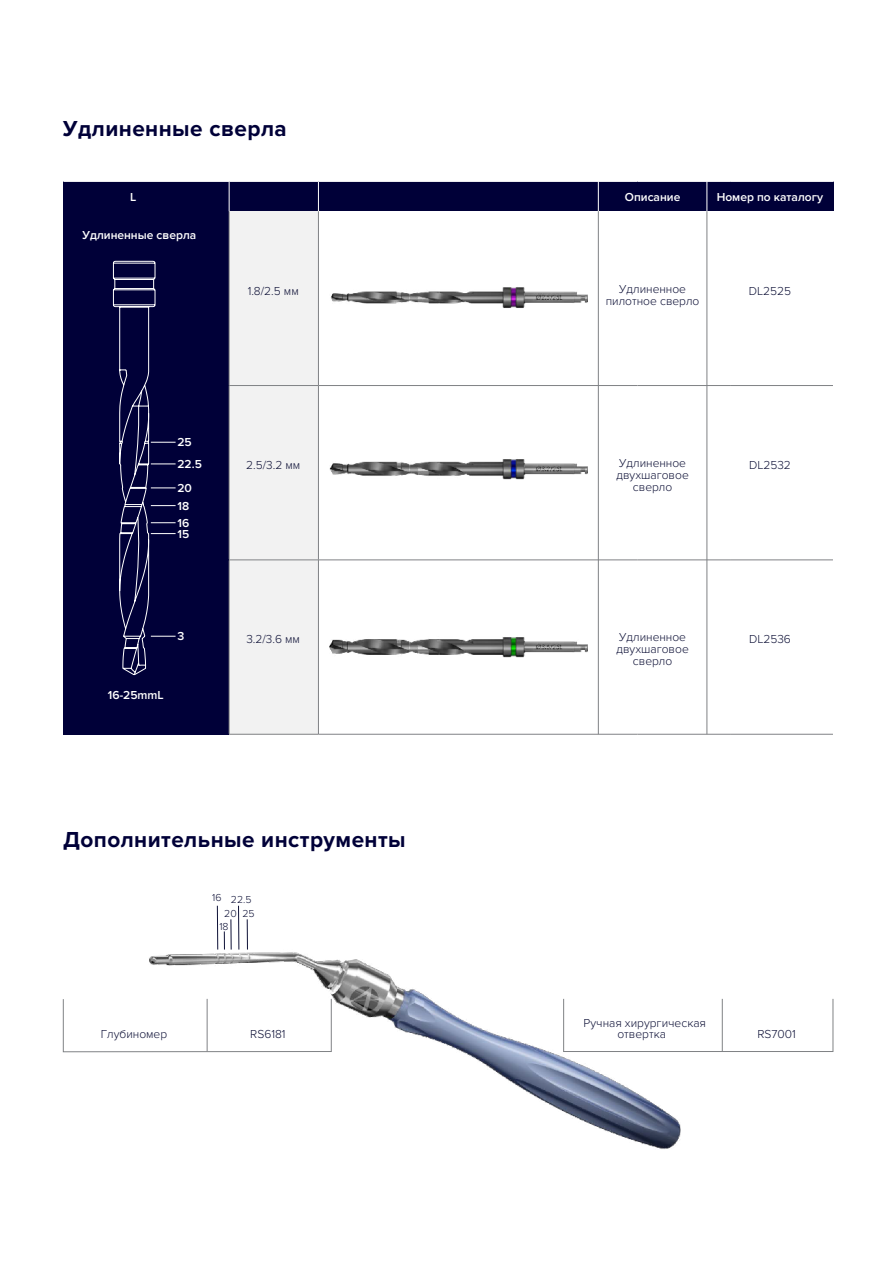
<style>
.page{position:relative;width:893px;height:1263px;background:#fff}
.page>*{position:absolute;margin:0;border:0;box-sizing:border-box;transform-origin:0 0}
.t1{font:700 22.5px "Proxima Nova";letter-spacing:.02em;color:#000038}
.t2{font:300 12px/12px "Proxima Nova";color:#0d1036;text-align:center}
.t3{font:600 12px "Proxima Nova";color:#fff}
.t4{font:300 10.5px/12.9px "Proxima Nova";color:#0d1036}
</style>
<div class="page">
<div style="left:63px;top:999px;width:268px;height:53px;border:1px solid #808285"></div>
<div style="left:563px;top:999px;width:270px;height:53px;border:1px solid #808285"></div>
<hr style="left:722px;top:999px;width:1px;height:52px;background:#808285">
<img style="left:125px;top:905px;width:576px;height:244px">
<div style="left:229px;top:211px;width:89px;height:523px;background:#f2f2f2"></div>
<div style="left:63px;top:181px;width:771px;height:30px;background:#000038"></div>
<div style="left:63px;top:211px;width:166px;height:523px;background:#000038"></div>
<hr style="left:229px;top:211px;width:1px;height:174px;background:#808285">
<hr style="left:318px;top:211px;width:1px;height:174px;background:#808285">
<hr style="left:598px;top:181px;width:1px;height:30px;background:#fff">
<hr style="left:598px;top:211px;width:1px;height:523px;background:#808285">
<hr style="left:707px;top:181px;width:1px;height:30px;background:#fff">
<hr style="left:707px;top:211px;width:1px;height:523px;background:#808285">
<hr style="left:229px;top:385px;width:89px;height:1px;background:#808285">
<hr style="left:229px;top:386px;width:1px;height:174px;background:#808285">
<hr style="left:318px;top:385px;width:319px;height:1px;background:#808285">
<hr style="left:318px;top:386px;width:1px;height:174px;background:#808285">
<hr style="left:637px;top:385px;width:94px;height:1px;background:#808285">
<hr style="left:731px;top:385px;width:102px;height:1px;background:#808285">
<hr style="left:229px;top:560px;width:89px;height:1px;background:#808285">
<hr style="left:229px;top:560px;width:1px;height:174px;background:#808285">
<hr style="left:318px;top:560px;width:319px;height:1px;background:#808285">
<hr style="left:318px;top:560px;width:1px;height:174px;background:#808285">
<hr style="left:637px;top:560px;width:94px;height:1px;background:#808285">
<hr style="left:731px;top:560px;width:102px;height:1px;background:#808285">
<hr style="left:229px;top:734px;width:89px;height:1px;background:#808285">
<hr style="left:318px;top:734px;width:319px;height:1px;background:#808285">
<hr style="left:637px;top:734px;width:94px;height:1px;background:#808285">
<hr style="left:731px;top:734px;width:102px;height:1px;background:#808285">
<hr style="left:63px;top:181px;width:166px;height:1px;background:#fff">
<hr style="left:229px;top:181px;width:89px;height:1px;background:#fff">
<svg style="left:229px;top:182px;width:1px;height:29px"></svg>
<hr style="left:318px;top:181px;width:319px;height:1px;background:#fff">
<svg style="left:318px;top:182px;width:1px;height:29px"></svg>
<hr style="left:637px;top:181px;width:94px;height:1px;background:#fff">
<hr style="left:731px;top:181px;width:103px;height:1px;background:#fff">
<hr style="left:63px;top:734px;width:166px;height:1px;background:#000038">
<img style="left:329px;top:459px;width:259px;height:21px">
<img style="left:330px;top:287px;width:258px;height:21px">
<img style="left:329px;top:637px;width:259px;height:21px">
<svg style="left:112px;top:260px;width:64px;height:416px"></svg>
<h1 class="t1" style="left:63px;top:116px;width:225px">Удлиненные сверла</h1>
<p class="t3" style="left:130px;top:190px;width:8px">L</p>
<p class="t3" style="left:625px;top:190px;width:57px">Описание</p>
<p class="t3" style="left:83px;top:228px;width:115px">Удлиненные сверла</p>
<p class="t3" style="left:717px;top:190px;width:108px">Номер по каталогу</p>
<p class="t2" style="left:606px;top:283px;width:95px">Удлиненное пилотное сверло</p>
<p class="t2" style="left:248px;top:285px;width:53px">1.8/2.5 мм</p>
<p class="t2" style="left:749px;top:285px;width:44px">DL2525</p>
<p class="t3" style="left:177px;top:436px;width:16px">25</p>
<p class="t3" style="left:177px;top:457px;width:26px">22.5</p>
<p class="t3" style="left:177px;top:481px;width:16px">20</p>
<p class="t3" style="left:177px;top:499px;width:13px">18</p>
<p class="t3" style="left:177px;top:516px;width:13px">16</p>
<p class="t3" style="left:177px;top:527px;width:13px">15</p>
<p class="t3" style="left:177px;top:629px;width:8px">3</p>
<p class="t3" style="left:108px;top:688px;width:57px">16-25mmL</p>
<p class="t2" style="left:616px;top:457px;width:74px">Удлиненное двухшаговое сверло</p>
<p class="t2" style="left:246px;top:459px;width:56px">2.5/3.2 мм</p>
<p class="t2" style="left:749px;top:459px;width:43px">DL2532</p>
<p class="t2" style="left:616px;top:631px;width:74px">Удлиненное двухшаговое сверло</p>
<p class="t2" style="left:246px;top:633px;width:55px">3.2/3.6 мм</p>
<p class="t2" style="left:749px;top:633px;width:43px">DL2536</p>
<h1 class="t1" style="left:63px;top:826px;width:344px">Дополнительные инструменты</h1>
<p class="t4" style="left:212px;top:891px;width:11px">16</p>
<p class="t4" style="left:219px;top:907px;width:37px;text-indent:5px">20 25<br>18</p>
<p class="t4" style="left:231px;top:893px;width:22px">22.5</p>
<p class="t2" style="left:584px;top:1018px;width:124px;line-height:10.5px">Ручная хирургическая отвертка</p>
<p class="t2" style="left:101px;top:1028px;width:68px">Глубиномер</p>
<p class="t2" style="left:250px;top:1028px;width:37px">RS6181</p>
<p class="t2" style="left:757px;top:1028px;width:40px">RS7001</p>
</div>
